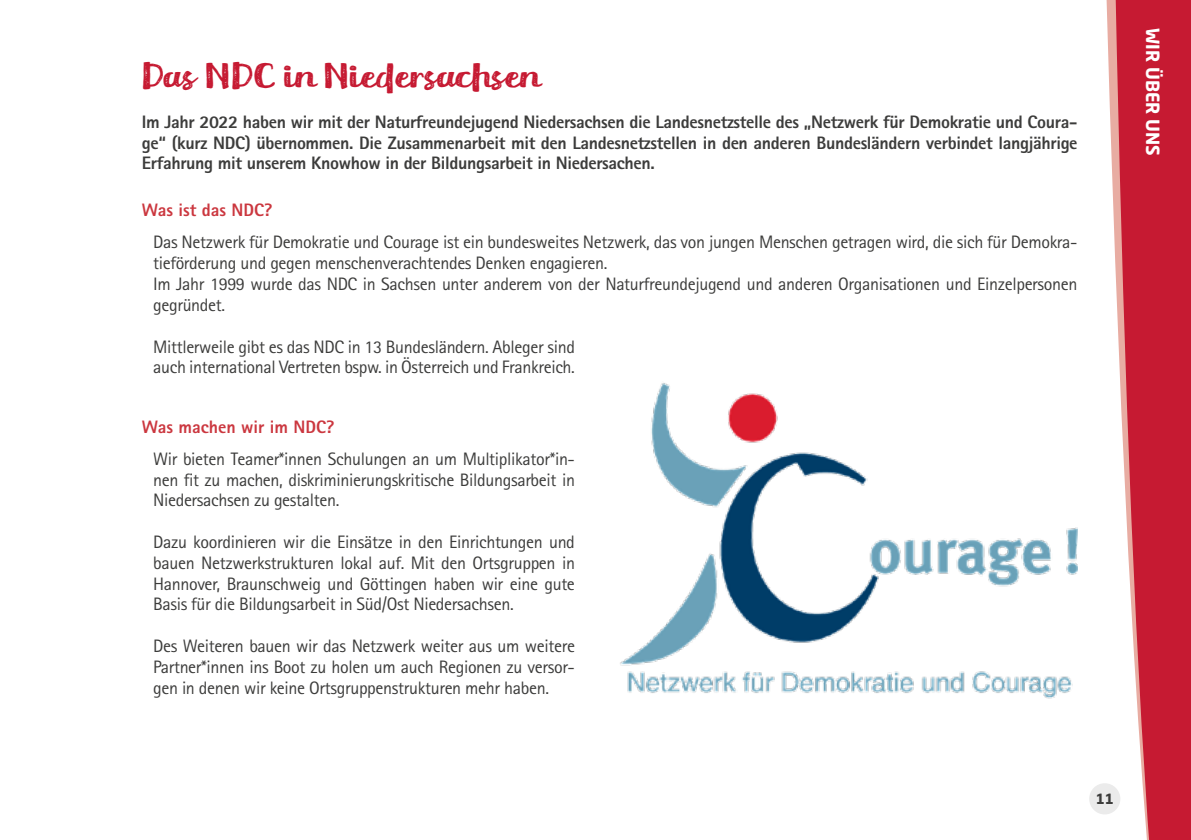
<style>
.page{position:relative;width:1191px;height:840px;background:#fff}
.page>*{position:absolute;margin:0;border:0;box-sizing:border-box;transform-origin:0 0}
.t1{font:40px "Meltow Brush Rust";color:#c61a32}
.t2{font:18px/20.8px "Rotis Sans Serif Std";letter-spacing:-.02em;color:#3c3c3b;text-align:justify}
.t3{font:800 18px/20.8px "Rotis Sans Serif Std";letter-spacing:-.02em;color:#3c3c3b;text-align:justify}
.t4{font:800 18px "Rotis Sans Serif Std";color:#cb373f}
.t5{font:700 18px "Neo Sans Pro";color:#fff}
.t6{font:700 14px "Neo Sans Pro";color:#3c3c3b}
</style>
<div class="page">
<img style="left:620px;top:383px;width:457px;height:316px">
<svg style="left:1103px;top:0;width:88px;height:839px;fill:#c61a32"></svg>
<h1 class="t1" style="left:142px;top:52px;width:400px">Das NDC in Niedersachsen</h1>
<p class="t3" style="left:142px;top:111px;width:937px">Im Jahr 2022 haben wir mit der Naturfreundejugend Niedersachsen die Landesnetzstelle des „Netzwerk für Demokratie und Coura&shy;ge“ (kurz NDC) übernommen. Die Zusammenarbeit mit den Landesnetzstellen in den anderen Bundesländern verbindet langjährige Erfahrung mit unserem Knowhow in der Bildungsarbeit in Niedersachen.</p>
<p class="t4" style="left:142px;top:198px;width:132px">Was ist das NDC?</p>
<p class="t2" style="left:153px;top:232px;width:926px;text-align:left">Das Netzwerk für Demokratie und Courage ist ein bundesweites Netzwerk, das von jungen Menschen getragen wird, die sich für Demokra&shy;tieförderung und gegen menschenverachtendes Denken engagieren.<br>Im Jahr 1999 wurde das NDC in Sachsen unter anderem von der Naturfreundejugend und anderen Organisationen und Einzelpersonen gegründet.</p>
<p class="t2" style="left:153px;top:336px;width:423px">Mittlerweile gibt es das NDC in 13 Bundesländern. Ableger sind auch international Vertreten bspw. in Österreich und Frankreich.</p>
<p class="t4" style="left:142px;top:414px;width:194px">Was machen wir im NDC?</p>
<p class="t2" style="left:153px;top:448px;width:423px">Wir bieten Teamer*innen Schulungen an um Multiplikator*in&shy;nen fit zu machen, diskriminierungskritische Bildungsarbeit in Niedersachsen zu gestalten.</p>
<p class="t2" style="left:153px;top:531px;width:423px">Dazu koordinieren wir die Einsätze in den Einrichtungen und bauen Netzwerkstrukturen lokal auf. Mit den Ortsgruppen in Hannover, Braunschweig und Göttingen haben wir eine gute Basis für die Bildungsarbeit in Süd/Ost Niedersachsen.</p>
<p class="t2" style="left:153px;top:635px;width:423px">Des Weiteren bauen wir das Netzwerk weiter aus um weitere Partner*innen ins Boot zu holen um auch Regionen zu versor&shy;gen in denen wir keine Ortsgruppenstrukturen mehr haben.</p>
<p class="t5" style="left:1164px;top:28px;width:129px;rotate:90deg">WIR ÜBER UNS</p>
<p class="t6" style="left:1095px;top:789px;width:20px">11</p>
</div>
